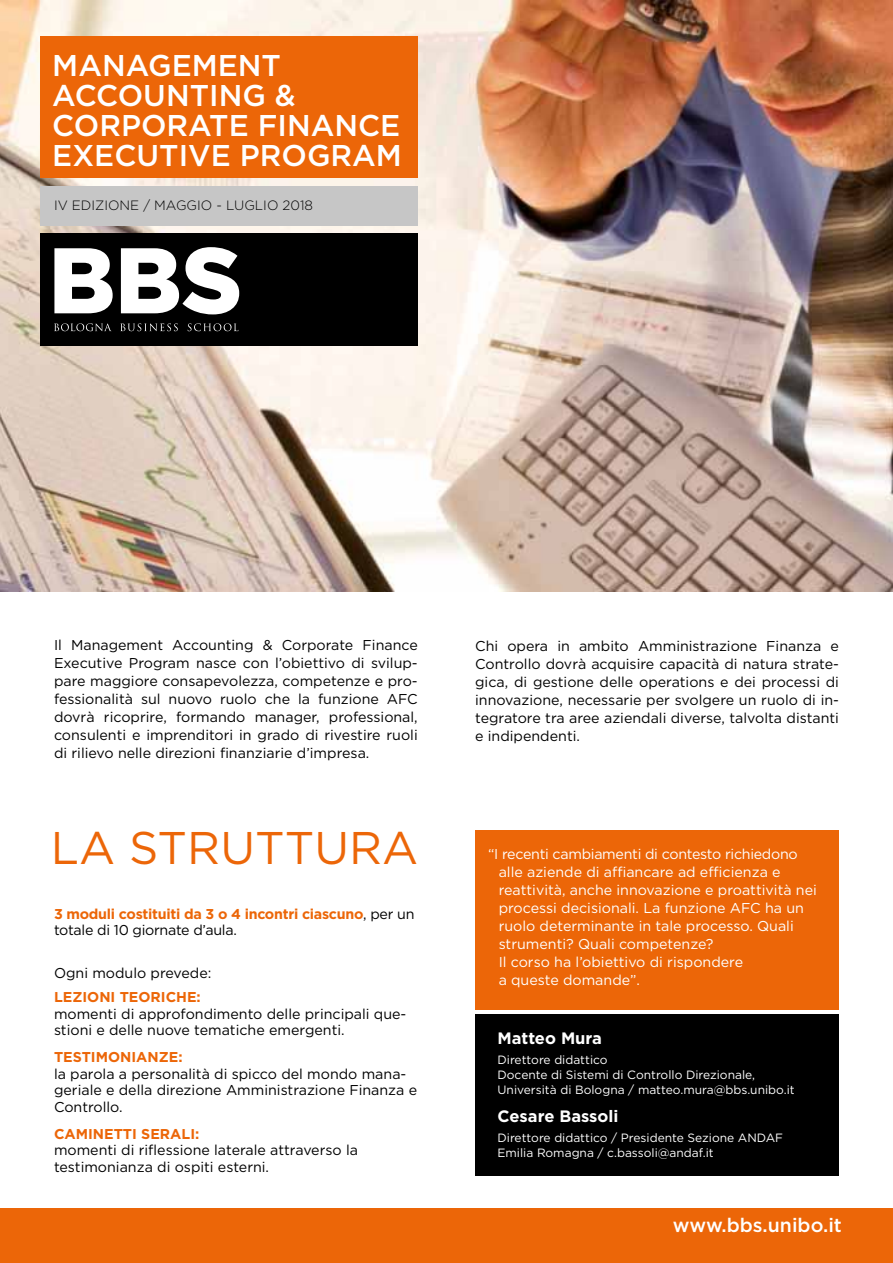
<style>
.page{position:relative;width:893px;height:1263px;background:#fff}
.page>*{position:absolute;margin:0;border:0;box-sizing:border-box;transform-origin:0 0}
.t1{font:45.75px "Gotham HTF";color:#ec6608}
.t2{font:500 30px/30px "Gotham HTF";color:#fff}
.t3{font:500 19.5px "Gotham HTF";color:#fff}
.t4{font:700 16.5px "Gotham HTF";color:#fff}
.t5{font:14.25px/18px "Gotham HTF";color:#000}
.t6{font:14.25px/18px "Gotham HTF";color:#fff}
.t7{font:700 14.25px/16.5px "Gotham HTF";letter-spacing:-.02em;color:#ec6608}
.t8{font:700 14.25px "Gotham HTF";color:#ec6608}
.t9{font:300 13.5px "Gotham HTF";color:#000}
.t10{font:12px/15px "Gotham HTF";color:#fff}
.s1{font-weight:400;color:#000}
</style>
<div class="page">
<img style="left:0;top:0;width:893px;height:591px">
<div style="left:0;top:1209px;width:893px;height:54px;background:#ec6608"></div>
<div style="left:475px;top:1014px;width:364px;height:161px;background:#000"></div>
<div style="left:475px;top:830px;width:364px;height:179px;background:#ec6608"></div>
<div style="left:41px;top:36px;width:377px;height:142px;background:#ec6608"></div>
<div style="left:41px;top:186px;width:377px;height:39px;background:#c6c6c6"></div>
<div style="left:41px;top:233px;width:377px;height:113px;background:#000"></div>
<svg style="left:54px;top:248px;width:59px;height:65px"></svg>
<svg style="left:121px;top:247px;width:118px;height:67px"></svg>
<svg style="left:54px;top:323px;width:57px;height:8px"></svg>
<svg style="left:120px;top:323px;width:58px;height:8px"></svg>
<svg style="left:188px;top:323px;width:51px;height:8px"></svg>
<h2 class="t2" style="left:52px;top:50px;width:350px">MANAGEM ENT<br>ACCOUNTING &amp;<br>CORPORATE FINANCE<br>EXECUTIVE PROGRAM</h2>
<p class="t9" style="left:54px;top:198px;width:261px">IV EDIZIONE / MAGGIO - LUGLIO 2018</p>
<p class="t5" style="left:54px;top:635px;width:365px;text-align:justify">Il Management Accounting &amp; Corporate Finance Executive Program nasce con l’obiettivo di svilup&shy;pare maggiore consapevolezza, competenze e pro&shy;fessionalità sul nuovo ruolo che la funzione AFC dovrà ricoprire, formando manager, professional, consulenti e imprenditori in grado di rivestire ruoli di rilievo nelle direzioni finanziarie d’impresa.</p>
<h1 class="t1" style="left:51px;top:822px;width:369px">LA STRUTTURA</h1>
<p class="t7" style="left:54px;top:905px;width:362px">3 moduli costituiti da 3 o 4 incontri ciascuno<span class="s1">, per un totale di 10 giornate d’aula.</span></p>
<p class="t5" style="left:54px;top:964px;width:159px">Ogni modulo prevede:</p>
<p class="t8" style="left:54px;top:989px;width:148px">Lezioni teoriche:</p>
<p class="t5" style="left:54px;top:1005px;width:354px;line-height:16.5px">momenti di approfondimento delle principali que&shy;stioni e delle nuove tematiche emergenti.</p>
<p class="t8" style="left:54px;top:1049px;width:130px">Testimonianze:</p>
<p class="t5" style="left:54px;top:1065px;width:365px;line-height:16.5px">la parola a personalità di spicco del mondo mana&shy;geriale e della direzione Amministrazione Finanza e<br>Controllo.</p>
<p class="t8" style="left:54px;top:1126px;width:147px">Caminetti serali:</p>
<p class="t5" style="left:54px;top:1142px;width:306px;line-height:16.5px">momenti di riflessione laterale attraverso la testimonianza di ospiti esterni.</p>
<p class="t5" style="left:475px;top:636px;width:365px;text-align:justify">Chi opera in ambito Amministrazione Finanza e Controllo dovrà acquisire capacità di natura strate&shy;gica, di gestione delle operations e dei processi di innovazione, necessarie per svolgere un ruolo di in&shy;tegratore tra aree aziendali diverse, talvolta distanti e indipendenti.</p>
<p class="t6" style="left:499px;top:845px;width:320px;text-indent:-11px">“I recenti cambiamenti di contesto richiedono alle aziende di affiancare ad efficienza e reattività, anche innovazione e proattività nei processi decisionali. La funzione AFC ha un ruolo determinante in tale processo. Quali strumenti? Quali competenze?<br>Il corso ha l’obiettivo di rispondere<br>a queste domande”.</p>
<p class="t4" style="left:497px;top:1029px;width:106px">M atteo M ura</p>
<p class="t10" style="left:497px;top:1051px;width:299px">Direttore didattico<br>Docente di Sistemi di Controllo Direzionale,<br>Università di Bologna / matteo.mura@bbs.unibo.it</p>
<p class="t4" style="left:497px;top:1107px;width:122px">Cesare Bassoli</p>
<p class="t10" style="left:497px;top:1130px;width:287px">Direttore didattico / Presidente Sezione ANDAF<br>Emilia Romagna / c.bassoli@andaf.it</p>
<h3 class="t3" style="left:673px;top:1214px;width:171px">WWW.BBS.UNIBO.IT</h3>
</div>
